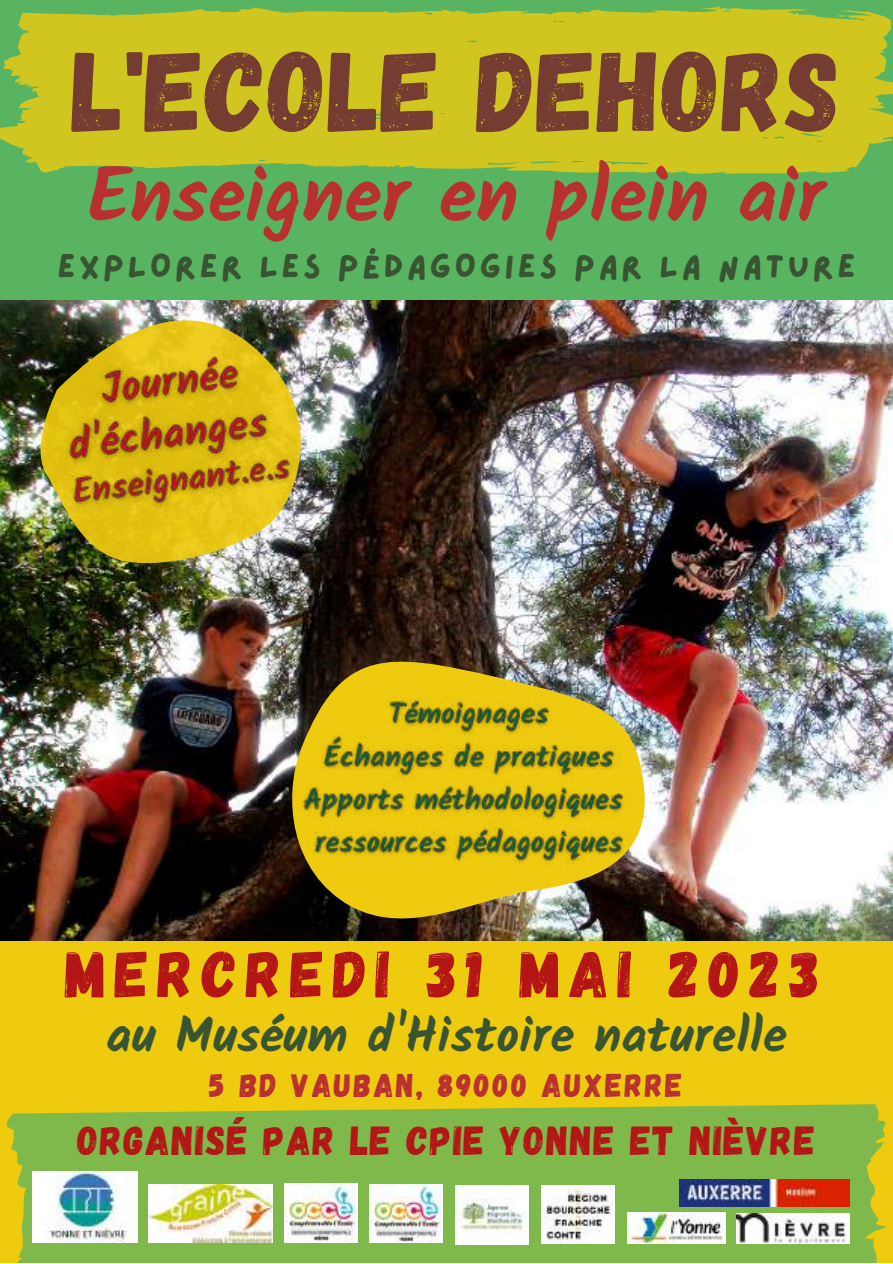
<style>
.page{position:relative;width:893px;height:1264px;background:#fff}
.page>*{position:absolute;margin:0;border:0;box-sizing:border-box;transform-origin:0 0}
.t1{font:113.7px "Gagalin";letter-spacing:.01em;color:#753d31}
.t2{font:700 76.35px "Kalam";color:#b83030}
.t3{font:65.7px "Gagalin";letter-spacing:.13em;color:#b41515}
.t4{font:700 49.35px "Kalam";letter-spacing:.005em;color:#395431}
.t5{font:40.5px "Gagalin";letter-spacing:.04em;color:#b41515}
.t6{font:34.05px "Lazydog";letter-spacing:.09em;color:#395431}
.t7{font:32.85px "Gagalin";letter-spacing:.075em;color:#b83030}
</style>
<div class="page">
<div style="left:0;top:0;width:892px;height:1262px;background:#efcb0f"></div>
<div style="left:0;top:0;width:892px;height:419px;background:#59b462"></div>
<img style="left:0;top:300px;width:892px;height:640px">
<svg style="left:7px;top:1104px;width:880px;height:158px;background:#89ba48"></svg>
<img style="left:39px;top:320px;width:262px;height:243px">
<svg style="left:0;top:6px;width:892px;height:168px;background:#c5c425"></svg>
<img style="left:32px;top:1171px;width:106px;height:71px">
<img style="left:149px;top:1184px;width:123px;height:58px">
<img style="left:541px;top:1185px;width:73px;height:58px">
<img style="left:736px;top:1212px;width:113px;height:31px">
<img style="left:627px;top:1211px;width:98px;height:32px">
<img style="left:455px;top:1185px;width:73px;height:59px">
<img style="left:285px;top:1183px;width:73px;height:59px">
<img style="left:233px;top:571px;width:446px;height:370px">
<img style="left:295px;top:685px;width:346px;height:191px">
<img style="left:46px;top:327px;width:259px;height:208px">
<img style="left:679px;top:1179px;width:170px;height:27px">
<img style="left:370px;top:1184px;width:73px;height:58px">
<h1 class="t1" style="left:72px;top:18px;width:769px">L'ECOLE DEHORS</h1>
<h2 class="t2" style="left:88px;top:151px;width:738px">Enseigner en plein air</h2>
<p class="t6" style="left:57px;top:250px;width:799px">EXPLORER LES PÉDAGOGIES PAR LA NATURE</p>
<h3 class="t3" style="left:65px;top:931px;width:756px">MERCREDI 31 MAI 2023</h3>
<h3 class="t4" style="left:106px;top:1005px;width:682px">au Muséum d'Histoire naturelle</h3>
<p class="t7" style="left:209px;top:1064px;width:475px">5 BD VAUBAN, 89000 AUXERRE</p>
<p class="t5" style="left:77px;top:1114px;width:739px">ORGANISÉ PAR LE CPIE YONNE ET NIÈVRE</p>
</div>
